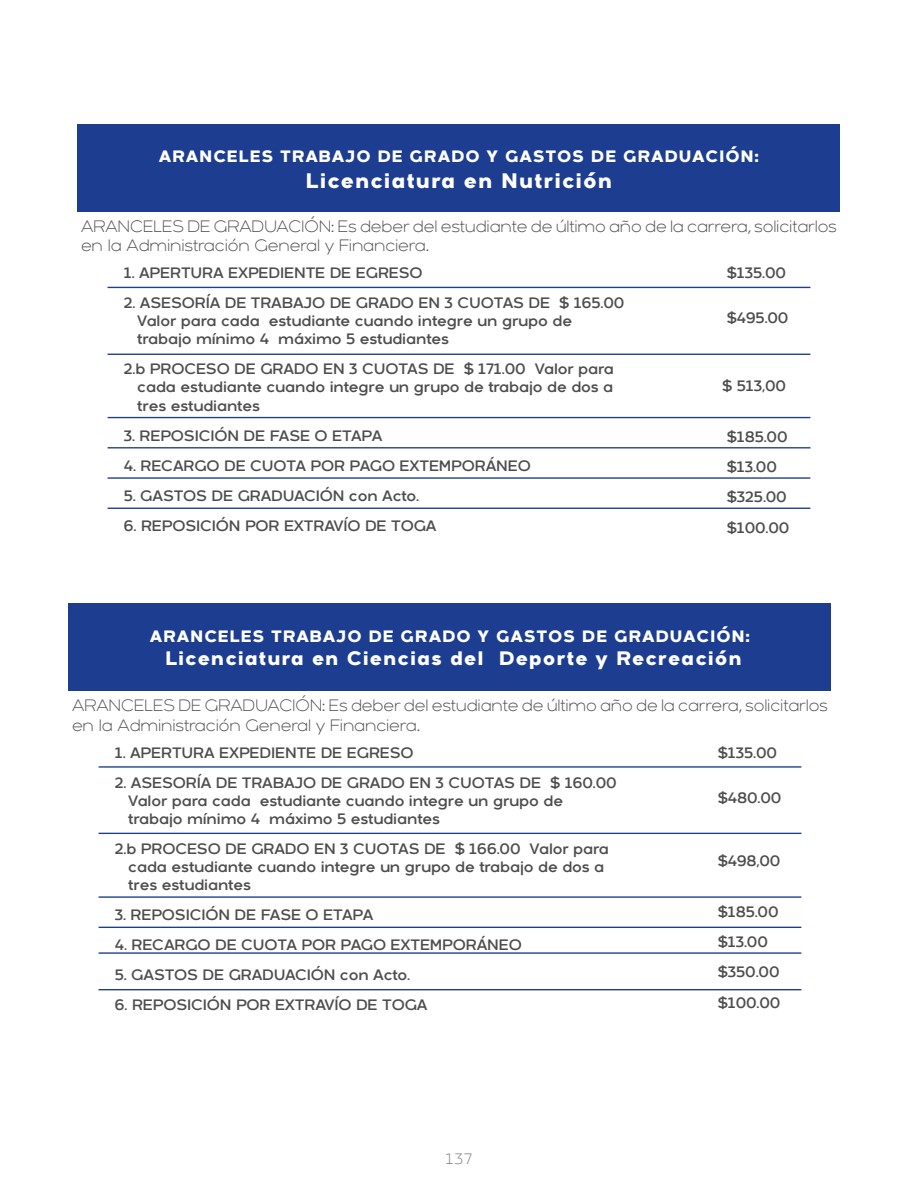
<style>
.page{position:relative;width:918px;height:1188px;background:#fff}
.page>*{position:absolute;margin:0;border:0;box-sizing:border-box;transform-origin:0 0}
.t1{font:800 21px "Arkibal";letter-spacing:.05em;color:#fff}
.t2{font:800 19.5px "Arkibal";letter-spacing:.05em;color:#fff}
.t3{font:300 16.5px/19.5px "Arkibal";letter-spacing:-.01em;color:#4d4d4e}
.t4{font:800 16.5px "Arkibal";letter-spacing:.05em;color:#fff}
.t5{font:15.15px/18.1px "Arkibal";letter-spacing:-.01em;color:#4d4d4e}
.t6{font:300 15px "Arkibal";color:#787878}
</style>
<div class="page">
<div style="left:78px;top:124px;width:762px;height:88px;background:#1d3d90"></div>
<hr style="left:108px;top:287px;width:702px;height:1px;background:#1d3d90">
<hr style="left:108px;top:354px;width:702px;height:1px;background:#1d3d90">
<hr style="left:108px;top:417px;width:702px;height:1px;background:#1d3d90">
<hr style="left:108px;top:447px;width:702px;height:1px;background:#1d3d90">
<hr style="left:108px;top:477px;width:702px;height:2px;background:#1d3d90">
<hr style="left:108px;top:508px;width:702px;height:1px;background:#1d3d90">
<div style="left:69px;top:604px;width:762px;height:87px;background:#1d3d90"></div>
<hr style="left:99px;top:766px;width:702px;height:2px;background:#1d3d90">
<hr style="left:99px;top:896px;width:702px;height:2px;background:#1d3d90">
<hr style="left:99px;top:927px;width:702px;height:1px;background:#1d3d90">
<hr style="left:99px;top:952px;width:702px;height:2px;background:#1d3d90">
<hr style="left:99px;top:833px;width:702px;height:1px;background:#1d3d90">
<hr style="left:99px;top:989px;width:702px;height:1px;background:#1d3d90">
<p class="t4" style="left:159px;top:144px;width:602px">ARANCELES TRABAJO DE GRADO Y GASTOS DE GRADUACIÓN:</p>
<h1 class="t1" style="left:306px;top:165px;width:308px">Licenciatura en Nutrición</h1>
<p class="t3" style="left:81px;top:216px;width:757px">ARANCELES DE GRADUACIÓN: Es deber del estudiante de último año de la carrera, solicitarlos en la Administración General y Financiera.</p>
<p class="t5" style="left:124px;top:264px;width:300px">1. APERTURA EXPEDIENTE DE EGRESO</p>
<p class="t5" style="left:137px;top:294px;width:489px;text-indent:-13px">2. ASESORÍA DE TRABAJO DE GRADO EN 3 CUOTAS DE $ 165.00<br>Valor para cada estudiante cuando integre un grupo de trabajo mínimo 4 máximo 5 estudiantes</p>
<p class="t5" style="left:137px;top:360px;width:478px;text-align:justify;text-indent:-13px">2.b PROCESO DE GRADO EN 3 CUOTAS DE $ 171.00 Valor para cada estudiante cuando integre un grupo de trabajo de dos a tres estudiantes</p>
<p class="t5" style="left:124px;top:426px;width:260px">3. REPOSICIÓN DE FASE O ETAPA</p>
<p class="t5" style="left:124px;top:456px;width:409px">4. RECARGO DE CUOTA POR PAGO EXTEMPORÁNEO</p>
<p class="t5" style="left:124px;top:486px;width:297px">5. GASTOS DE GRADUACIÓN con Acto.</p>
<p class="t5" style="left:124px;top:516px;width:314px">6. REPOSICIÓN POR EXTRAVÍO DE TOGA</p>
<p class="t5" style="left:727px;top:264px;width:61px">$135.00</p>
<p class="t5" style="left:727px;top:309px;width:63px">$495.00</p>
<p class="t5" style="left:722px;top:376px;width:65px">$ 513,00</p>
<p class="t5" style="left:727px;top:421px;width:62px;line-height:30px">$185.00 $13.00 $325.00</p>
<p class="t5" style="left:727px;top:519px;width:64px">$100.00</p>
<p class="t4" style="left:150px;top:624px;width:602px">ARANCELES TRABAJO DE GRADO Y GASTOS DE GRADUACIÓN:</p>
<p class="t2" style="left:165px;top:644px;width:578px">Licenciatura en Ciencias del Deporte y Recreación</p>
<p class="t3" style="left:72px;top:696px;width:757px">ARANCELES DE GRADUACIÓN: Es deber del estudiante de último año de la carrera, solicitarlos en la Administración General y Financiera.</p>
<p class="t5" style="left:115px;top:743px;width:300px">1. APERTURA EXPEDIENTE DE EGRESO</p>
<p class="t5" style="left:128px;top:773px;width:490px;text-indent:-13px">2. ASESORÍA DE TRABAJO DE GRADO EN 3 CUOTAS DE $ 160.00<br>Valor para cada estudiante cuando integre un grupo de trabajo mínimo 4 máximo 5 estudiantes</p>
<p class="t5" style="left:128px;top:839px;width:482px;text-indent:-13px">2.b PROCESO DE GRADO EN 3 CUOTAS DE $ 166.00 Valor para cada estudiante cuando integre un grupo de trabajo de dos a tres estudiantes</p>
<p class="t5" style="left:115px;top:906px;width:260px">3. REPOSICIÓN DE FASE O ETAPA</p>
<p class="t5" style="left:115px;top:936px;width:409px">4. RECARGO DE CUOTA POR PAGO EXTEMPORÁNEO</p>
<p class="t5" style="left:115px;top:966px;width:297px">5. GASTOS DE GRADUACIÓN con Acto.</p>
<p class="t5" style="left:115px;top:996px;width:314px">6. REPOSICIÓN POR EXTRAVÍO DE TOGA</p>
<p class="t5" style="left:718px;top:743px;width:61px">$135.00</p>
<p class="t5" style="left:718px;top:788px;width:65px">$480.00</p>
<p class="t5" style="left:718px;top:851px;width:64px">$498,00</p>
<p class="t5" style="left:718px;top:896px;width:63px;line-height:30px">$185.00 $13.00 $350.00</p>
<p class="t5" style="left:718px;top:994px;width:64px">$100.00</p>
<p class="t6" style="left:446px;top:1148px;width:28px">137</p>
</div>
